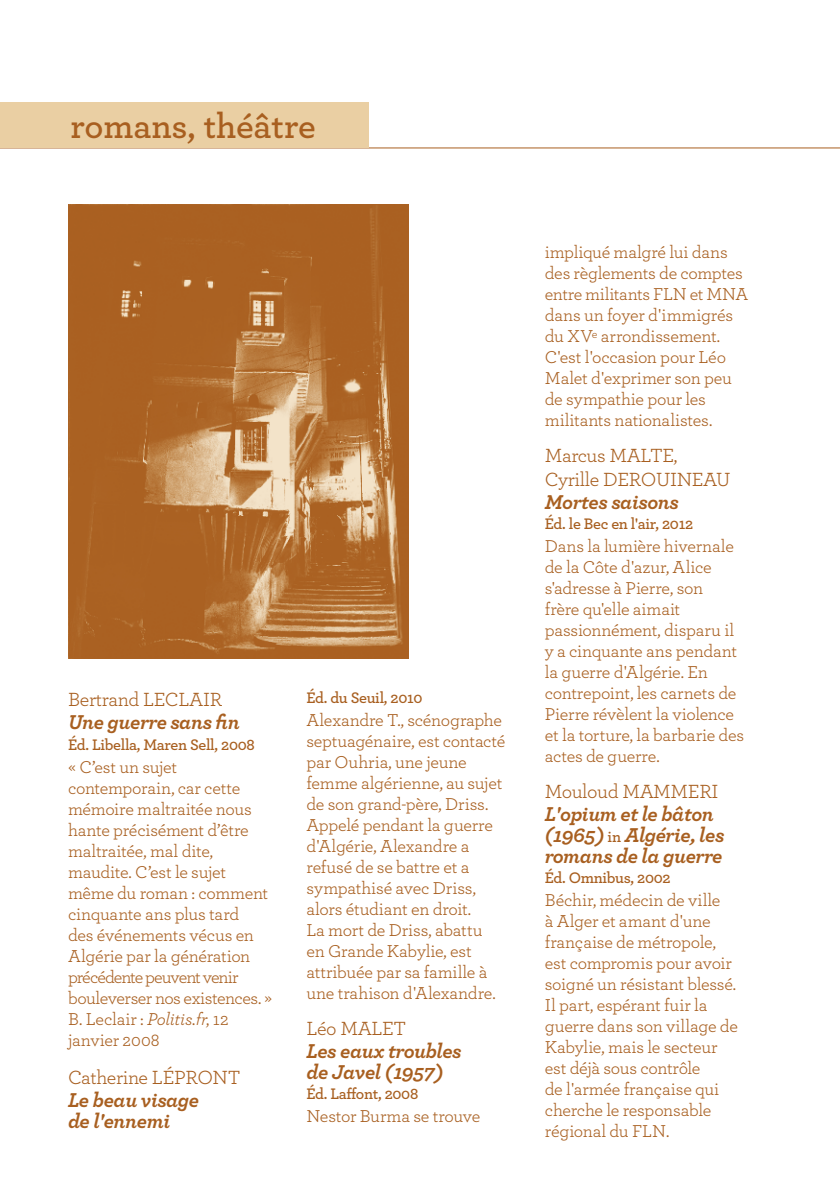
<style>
.page{position:relative;width:840px;height:1191px;background:#fff}
.page>*{position:absolute;margin:0;border:0;box-sizing:border-box;transform-origin:0 0}
.t1{font:600 36px "Archer";letter-spacing:-.01em;color:#a85f20}
.t2{font:italic 700 21px/21px "Archer";letter-spacing:-.02em;color:#a85f20}
.t3{font:20px/24px "Archer";letter-spacing:-.02em;color:#a85f20}
.t4{font:18px/21px "Archer";letter-spacing:-.015em;color:#a85f20}
.t5{font:600 16px "Archer";letter-spacing:-.02em;color:#a85f20}
.s1{font-style:italic}
.s2{font-weight:600;font-style:normal;font-size:16px}
</style>
<div class="page">
<hr style="left:0;top:147px;width:839px;height:1px;background:#a85f20">
<div style="left:0;top:102px;width:369px;height:45px;background:#eacfa3"></div>
<img style="left:68px;top:204px;width:340px;height:455px">
<h1 class="t1" style="left:70px;top:99px;width:246px">romans, théâtre</h1>
<p class="t3" style="left:68px;top:687px;width:155px">Bertrand LECLAIR</p>
<p class="t2" style="left:68px;top:711px;width:173px">Une guerre sans fin</p>
<p class="t5" style="left:68px;top:732px;width:188px">Éd. Libella, Maren Sell, 2008</p>
<p class="t4" style="left:68px;top:756px;width:205px">« C’est un sujet contemporain, car cette mémoire maltraitée nous hante précisément d’être maltraitée, mal dite, maudite. C’est le sujet même du roman : comment cinquante ans plus tard<br>des événements vécus en<br>Algérie par la génération précédente peuvent venir bouleverser nos existences. »<br>B. Leclair : <span class="s1">Politis.fr</span>, 12 janvier 2008</p>
<p class="t3" style="left:68px;top:1064px;width:174px">Catherine LÉPRONT</p>
<p class="t2" style="left:68px;top:1088px;width:132px">Le beau visage de l'ennemi</p>
<p class="t5" style="left:306px;top:685px;width:118px">Éd. du Seuil, 2010</p>
<p class="t4" style="left:306px;top:709px;width:200px">Alexandre T., scénographe septuagénaire, est contacté par Ouhria, une jeune femme algérienne, au sujet de son grand-père, Driss.<br>Appelé pendant la guerre d'Algérie, Alexandre a refusé de se battre et a sympathisé avec Driss, alors étudiant en droit.<br>La mort de Driss, abattu<br>en Grande Kabylie, est attribuée par sa famille à une trahison d'Alexandre.</p>
<p class="t3" style="left:306px;top:1015px;width:101px">Léo MALET</p>
<p class="t2" style="left:306px;top:1040px;width:157px">Les eaux troubles de Javel (1957)</p>
<p class="t5" style="left:306px;top:1081px;width:113px">Éd. Laffont, 2008</p>
<p class="t4" style="left:306px;top:1105px;width:175px">Nestor Burma se trouve</p>
<p class="t4" style="left:544px;top:241px;width:205px">impliqué malgré lui dans des règlements de comptes entre militants FLN et MNA dans un foyer d'immigrés du XV<sup>e</sup> arrondissement.<br>C'est l'occasion pour Léo<br>Malet d'exprimer son peu de sympathie pour les militants nationalistes.</p>
<p class="t3" style="left:544px;top:442px;width:187px">Marcus MALTE,<br>Cyrille DEROUINEAU</p>
<p class="t2" style="left:544px;top:491px;width:136px">Mortes saisons</p>
<p class="t5" style="left:544px;top:511px;width:150px">Éd. le Bec en l'air, 2012</p>
<p class="t4" style="left:544px;top:535px;width:201px">Dans la lumière hivernale de la Côte d'azur, Alice s'adresse à Pierre, son<br>frère qu'elle aimait passionnément, disparu il y a cinquante ans pendant la guerre d'Algérie. En contrepoint, les carnets de<br>Pierre révèlent la violence et la torture, la barbarie des actes de guerre.</p>
<p class="t3" style="left:544px;top:778px;width:175px">Mouloud MAMMERI</p>
<p class="t2" style="left:544px;top:803px;width:181px">L'opium et le bâton (1965) <span class="s2">in</span> Algérie, les romans de la guerre</p>
<p class="t5" style="left:544px;top:865px;width:127px">Éd. Omnibus, 2002</p>
<p class="t4" style="left:544px;top:889px;width:194px">Béchir, médecin de ville<br>à Alger et amant d'une française de métropole, est compromis pour avoir soigné un résistant blessé.<br>Il part, espérant fuir la guerre dans son village de<br>Kabylie, mais le secteur est déjà sous contrôle<br>de l'armée française qui cherche le responsable régional du FLN.</p>
</div>
